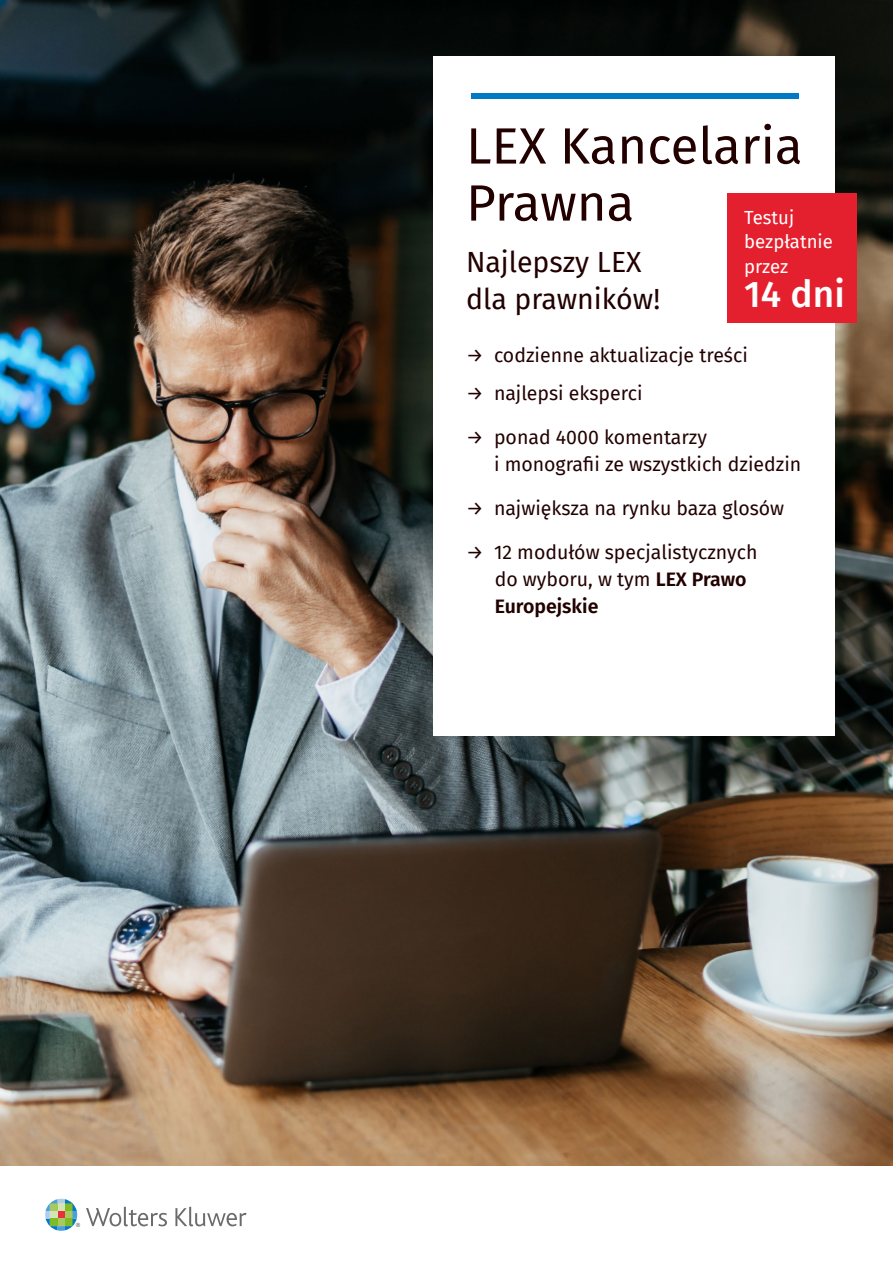
<style>
.page{position:relative;width:893px;height:1263px;background:#fff}
.page>*{position:absolute;margin:0;border:0;box-sizing:border-box;transform-origin:0 0}
.t1{font:51px/57px "Fira Sans";color:#200}
.t2{font:500 37.05px "Fira Sans";color:#fff}
.t3{font:28.5px/37.5px "Fira Sans";color:#200}
.t4{font:19.5px/27px "Fira Sans";color:#200}
.t5{font:18.6px/24.2px "Fira Sans";color:#fff}
.s1{color:#fff}
.s2{font-weight:600}
</style>
<div class="page">
<img style="left:0;top:0;width:893px;height:1166px">
<div style="left:433px;top:56px;width:401px;height:680px;background:#fff"></div>
<div style="left:471px;top:93px;width:327px;height:6px;background:#007ac3"></div>
<svg style="left:86px;top:1207px;width:81px;height:19px"></svg>
<svg style="left:175px;top:1207px;width:72px;height:19px"></svg>
<svg style="left:45px;top:1199px;width:35px;height:32px"></svg>
<div style="left:728px;top:193px;width:129px;height:130px;background:#e5202e"></div>
<h1 class="t1" style="left:466px;top:116px;width:338px">LEX Kancelaria<br>Prawna</h1>
<h3 class="t3" style="left:466px;top:242px;width:196px">Najlepszy LEX dla prawników!</h3>
<p class="t4" style="left:466px;top:341px;width:283px">→ codzienne aktualizacje treści</p>
<p class="t4" style="left:466px;top:379px;width:178px">→ najlepsi eksperci</p>
<p class="t4" style="left:466px;top:423px;width:242px">→ ponad 4000 komentarzy</p>
<p class="t4" style="left:466px;top:450px;width:337px"><span class="s1">→</span> i monografii ze wszystkich dziedzin</p>
<p class="t4" style="left:466px;top:494px;width:320px">→ największa na rynku baza glosów</p>
<p class="t4" style="left:495px;top:538px;width:264px;text-indent:-29px">→ 12 modułów specjalistycznych do wyboru, w tym <span class="s2">LEX Prawo<br>Europejskie</span></p>
<p class="t5" style="left:744px;top:205px;width:90px">Testuj bezpłatnie przez</p>
<h2 class="t2" style="left:744px;top:264px;width:102px">14 dni</h2>
</div>
